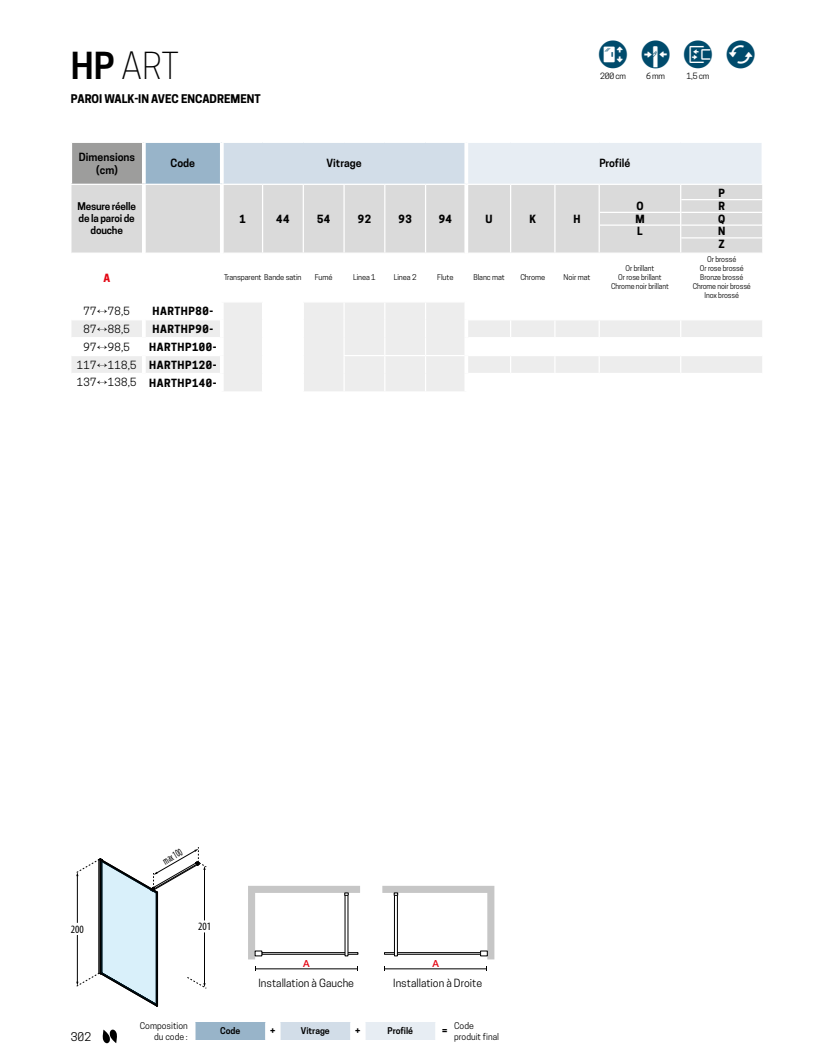
<style>
.page{position:relative;width:815px;height:1063px;background:#fff}
.page>*{position:absolute;margin:0;border:0;box-sizing:border-box;transform-origin:0 0}
.t1{font:300 35px "Novellini";color:#000}
.t2{font:27.5px "icone sinottico";color:#004b6c}
.t3{font:700 11.25px "Novellini";color:#000}
.t4{font:condensed 11.25px "Myriad Pro";color:#000}
.t5{font:condensed 11.25px "Myriad Pro";color:#000;scale:.7 1}
.t6{font:11.25px "Novellini";color:#000}
.t7{font:700 10.62px/12.8px "Novellini";letter-spacing:.05em;color:#000;text-align:justify}
.t8{font:10.62px "Novellini";color:#000}
.t9{font:600 10.62px/12.8px "Novellini";color:#000;text-align:center}
.t10{font:700 10.62px "Novellini";color:#e30613}
.t11{font:600 10px/12px "Novellini";letter-spacing:-.02em;color:#000;text-align:center}
.t12{font:500 9.75px "Helvetica Neue LT Std";color:#e30613}
.t13{font:8.75px/10.5px "Novellini";color:#000;text-align:right}
.t14{font:600 8.75px "Novellini";color:#000}
.t15{font:700 8.75px "Novellini";color:#000}
.t16{font:8.12px "Novellini";letter-spacing:-.025em;color:#000}
.t17{font:7.5px/9px "Novellini";letter-spacing:-.01em;color:#000;text-align:center;scale:.95 1}
.t18{font:7.5px "Novellini";letter-spacing:-.01em;color:#000}
.s1{font-weight:600}
.s2{font-weight:400}
</style>
<div class="page">
<div style="left:195px;top:1022px;width:71px;height:18px;background:#98b4c9"></div>
<div style="left:280px;top:1022px;width:71px;height:18px;background:#d2dde8"></div>
<div style="left:365px;top:1022px;width:71px;height:18px;background:#e7edf3"></div>
<svg style="left:195px;top:1022px;width:1px;height:18px"></svg>
<svg style="left:265px;top:1022px;width:1px;height:18px"></svg>
<svg style="left:280px;top:1022px;width:1px;height:18px"></svg>
<svg style="left:350px;top:1022px;width:1px;height:18px"></svg>
<svg style="left:365px;top:1023px;width:1px;height:17px"></svg>
<svg style="left:435px;top:1022px;width:1px;height:18px"></svg>
<svg style="left:76px;top:847px;width:131px;height:159px"></svg>
<hr style="left:255px;top:969px;width:103px;height:1px;background:#000">
<svg style="left:248px;top:886px;width:112px;height:73px"></svg>
<hr style="left:385px;top:969px;width:102px;height:1px;background:#000">
<svg style="left:382px;top:886px;width:112px;height:73px"></svg>
<div style="left:71px;top:142px;width:73px;height:42px;background:#9d9d9c"></div>
<div style="left:144px;top:142px;width:78px;height:42px;background:#98b4c9"></div>
<div style="left:222px;top:142px;width:244px;height:42px;background:#d2dde8"></div>
<div style="left:466px;top:142px;width:296px;height:42px;background:#e7edf3"></div>
<div style="left:71px;top:185px;width:691px;height:68px;background:#dadada"></div>
<svg style="left:468px;top:320px;width:294px;height:53px;fill:#ededed"></svg>
<hr style="left:262px;top:185px;width:1px;height:68px;background:#fff">
<hr style="left:303px;top:185px;width:1px;height:68px;background:#fff">
<hr style="left:343px;top:185px;width:2px;height:68px;background:#fff">
<hr style="left:384px;top:185px;width:1px;height:68px;background:#fff">
<hr style="left:425px;top:185px;width:1px;height:68px;background:#fff">
<hr style="left:510px;top:185px;width:1px;height:68px;background:#fff">
<hr style="left:554px;top:185px;width:2px;height:68px;background:#fff">
<hr style="left:599px;top:185px;width:1px;height:68px;background:#fff">
<hr style="left:680px;top:185px;width:1px;height:68px;background:#fff">
<hr style="left:468px;top:337px;width:43px;height:1px;background:#fff">
<hr style="left:511px;top:337px;width:44px;height:1px;background:#fff">
<hr style="left:555px;top:337px;width:44px;height:1px;background:#fff">
<hr style="left:599px;top:337px;width:82px;height:1px;background:#fff">
<hr style="left:681px;top:337px;width:81px;height:1px;background:#fff">
<hr style="left:468px;top:355px;width:43px;height:1px;background:#fff">
<hr style="left:511px;top:355px;width:44px;height:1px;background:#fff">
<hr style="left:555px;top:355px;width:44px;height:1px;background:#fff">
<hr style="left:599px;top:355px;width:82px;height:1px;background:#fff">
<hr style="left:681px;top:355px;width:81px;height:1px;background:#fff">
<svg style="left:72px;top:303px;width:392px;height:88px"></svg>
<svg style="left:510px;top:320px;width:1px;height:53px"></svg>
<svg style="left:554px;top:320px;width:2px;height:53px"></svg>
<svg style="left:599px;top:320px;width:1px;height:53px"></svg>
<svg style="left:680px;top:320px;width:1px;height:53px"></svg>
<hr style="left:71px;top:142px;width:73px;height:1px;background:#fff">
<hr style="left:71px;top:143px;width:1px;height:41px;background:#fff">
<hr style="left:144px;top:142px;width:78px;height:1px;background:#fff">
<hr style="left:222px;top:142px;width:41px;height:1px;background:#fff">
<hr style="left:263px;top:142px;width:40px;height:1px;background:#fff">
<hr style="left:303px;top:142px;width:41px;height:1px;background:#fff">
<hr style="left:344px;top:142px;width:41px;height:1px;background:#fff">
<hr style="left:385px;top:142px;width:41px;height:1px;background:#fff">
<hr style="left:426px;top:142px;width:40px;height:1px;background:#fff">
<hr style="left:466px;top:142px;width:45px;height:1px;background:#fff">
<hr style="left:511px;top:142px;width:44px;height:1px;background:#fff">
<hr style="left:555px;top:142px;width:44px;height:1px;background:#fff">
<hr style="left:599px;top:142px;width:82px;height:1px;background:#fff">
<hr style="left:681px;top:142px;width:82px;height:1px;background:#fff">
<svg style="left:142px;top:143px;width:4px;height:41px"></svg>
<hr style="left:142px;top:185px;width:4px;height:68px;background:#fff">
<svg style="left:220px;top:143px;width:4px;height:41px"></svg>
<svg style="left:464px;top:143px;width:4px;height:41px"></svg>
<hr style="left:220px;top:185px;width:4px;height:68px;background:#fff">
<svg style="left:464px;top:185px;width:4px;height:68px"></svg>
<hr style="left:142px;top:303px;width:4px;height:17px;background:#fff">
<hr style="left:220px;top:303px;width:4px;height:17px;background:#fff">
<hr style="left:142px;top:320px;width:4px;height:18px;background:#fff">
<hr style="left:220px;top:320px;width:4px;height:18px;background:#fff">
<hr style="left:142px;top:338px;width:4px;height:18px;background:#fff">
<hr style="left:220px;top:338px;width:4px;height:18px;background:#fff">
<hr style="left:142px;top:356px;width:4px;height:17px;background:#fff">
<hr style="left:220px;top:356px;width:4px;height:17px;background:#fff">
<hr style="left:142px;top:373px;width:4px;height:18px;background:#fff">
<hr style="left:220px;top:373px;width:4px;height:18px;background:#fff">
<hr style="left:600px;top:212px;width:80px;height:1px;background:#fff">
<hr style="left:600px;top:225px;width:80px;height:1px;background:#fff">
<hr style="left:681px;top:199px;width:81px;height:1px;background:#fff">
<hr style="left:681px;top:212px;width:81px;height:1px;background:#fff">
<hr style="left:681px;top:225px;width:81px;height:1px;background:#fff">
<hr style="left:681px;top:237px;width:81px;height:2px;background:#fff">
<hr style="left:814px;top:0;width:1px;height:634px;background:#dadada">
<svg style="left:102px;top:1030px;width:15px;height:13px"></svg>
<h1 class="t1" style="left:71px;top:46px;width:110px"><span class="s1">HP</span> ART</h1>
<h3 class="t3" style="left:71px;top:92px;width:191px">PAROI WALK-IN AVEC ENCADREMENT</h3>
<h2 class="t2" style="left:599px;top:43px;width:157px">cVpG</h2>
<p class="t16" style="left:600px;top:71px;width:28px">200 cm</p>
<p class="t16" style="left:646px;top:71px;width:20px">6 mm</p>
<p class="t16" style="left:687px;top:71px;width:24px">1,5 cm</p>
<h3 class="t9" style="left:79px;top:151px;width:58px">Dimensions (cm)</h3>
<h3 class="t9" style="left:171px;top:157px;width:26px">Code</h3>
<h3 class="t9" style="left:327px;top:157px;width:37px">Vitrage</h3>
<h3 class="t9" style="left:599px;top:157px;width:32px">Profilé</h3>
<h3 class="t11" style="left:77px;top:201px;width:60px">Mesure réelle de la paroi de douche</h3>
<h3 class="t7" style="left:240px;top:212px;width:8px">1</h3>
<h3 class="t7" style="left:276px;top:212px;width:15px">44</h3>
<h3 class="t7" style="left:317px;top:212px;width:15px">54</h3>
<h3 class="t7" style="left:358px;top:212px;width:15px">92</h3>
<h3 class="t7" style="left:399px;top:212px;width:15px">93</h3>
<h3 class="t7" style="left:439px;top:212px;width:15px">94</h3>
<h3 class="t7" style="left:486px;top:212px;width:9px">U</h3>
<h3 class="t7" style="left:529px;top:212px;width:8px">K</h3>
<h3 class="t7" style="left:574px;top:212px;width:9px">H</h3>
<h3 class="t7" style="left:635px;top:200px;width:11px">O M L</h3>
<h3 class="t7" style="left:718px;top:187px;width:9px">P R Q N Z</h3>
<h3 class="t10" style="left:103px;top:271px;width:8px">A</h3>
<p class="t18" style="left:224px;top:273px;width:79px">Transparent Bande satin</p>
<p class="t18" style="left:315px;top:273px;width:19px">Fumé</p>
<p class="t18" style="left:353px;top:273px;width:24px">Linea 1</p>
<p class="t18" style="left:394px;top:273px;width:24px">Linea 2</p>
<p class="t18" style="left:437px;top:273px;width:18px">Flute</p>
<p class="t18" style="left:473px;top:273px;width:33px">Blanc mat</p>
<p class="t18" style="left:520px;top:273px;width:26px">Chrome</p>
<p class="t18" style="left:564px;top:273px;width:28px">Noir mat</p>
<p class="t17" style="left:611px;top:264px;width:62px">Or brillant<br>Or rose brillant<br>Chrome noir brillant</p>
<p class="t17" style="left:693px;top:255px;width:63px">Or brossé<br>Or rose brossé<br>Bronze brossé<br>Chrome noir brossé<br>Inox brossé</p>
<h3 class="t8" style="left:83px;top:305px;width:48px">77↔78,5</h3>
<h3 class="t7" style="left:153px;top:305px;width:62px">HARTHP80-</h3>
<h3 class="t8" style="left:83px;top:323px;width:48px">87↔88,5</h3>
<h3 class="t7" style="left:153px;top:322px;width:62px">HARTHP90-</h3>
<h3 class="t8" style="left:83px;top:340px;width:48px">97↔98,5</h3>
<h3 class="t7" style="left:77px;top:338px;width:141px;line-height:18px;text-indent:72px">HARTHP100- <span class="s2">117↔118,5</span> HARTHP120- <span class="s2">137↔138,5</span> HARTHP140-</h3>
<h3 class="t5" style="left:161px;top:856px;width:31px;rotate:-30deg">max 100</h3>
<h3 class="t4" style="left:71px;top:923px;width:14px">200</h3>
<h3 class="t4" style="left:198px;top:920px;width:14px">201</h3>
<p class="t12" style="left:303px;top:957px;width:8px">A</p>
<p class="t12" style="left:433px;top:957px;width:8px">A</p>
<h3 class="t8" style="left:259px;top:976px;width:97px">Installation à Gauche</h3>
<h3 class="t8" style="left:393px;top:976px;width:90px">Installation à Droite</h3>
<h3 class="t6" style="left:71px;top:1030px;width:22px">302</h3>
<p class="t13" style="left:140px;top:1021px;width:49px">Composition du code :</p>
<p class="t14" style="left:220px;top:1026px;width:22px">Code</p>
<p class="t15" style="left:270px;top:1026px;width:7px">+</p>
<p class="t14" style="left:301px;top:1026px;width:30px">Vitrage</p>
<p class="t15" style="left:355px;top:1026px;width:7px">+</p>
<p class="t14" style="left:388px;top:1026px;width:27px">Profilé</p>
<p class="t15" style="left:442px;top:1026px;width:7px">=</p>
<p class="t13" style="left:454px;top:1021px;width:46px;text-align:left">Code produit final</p>
</div>
